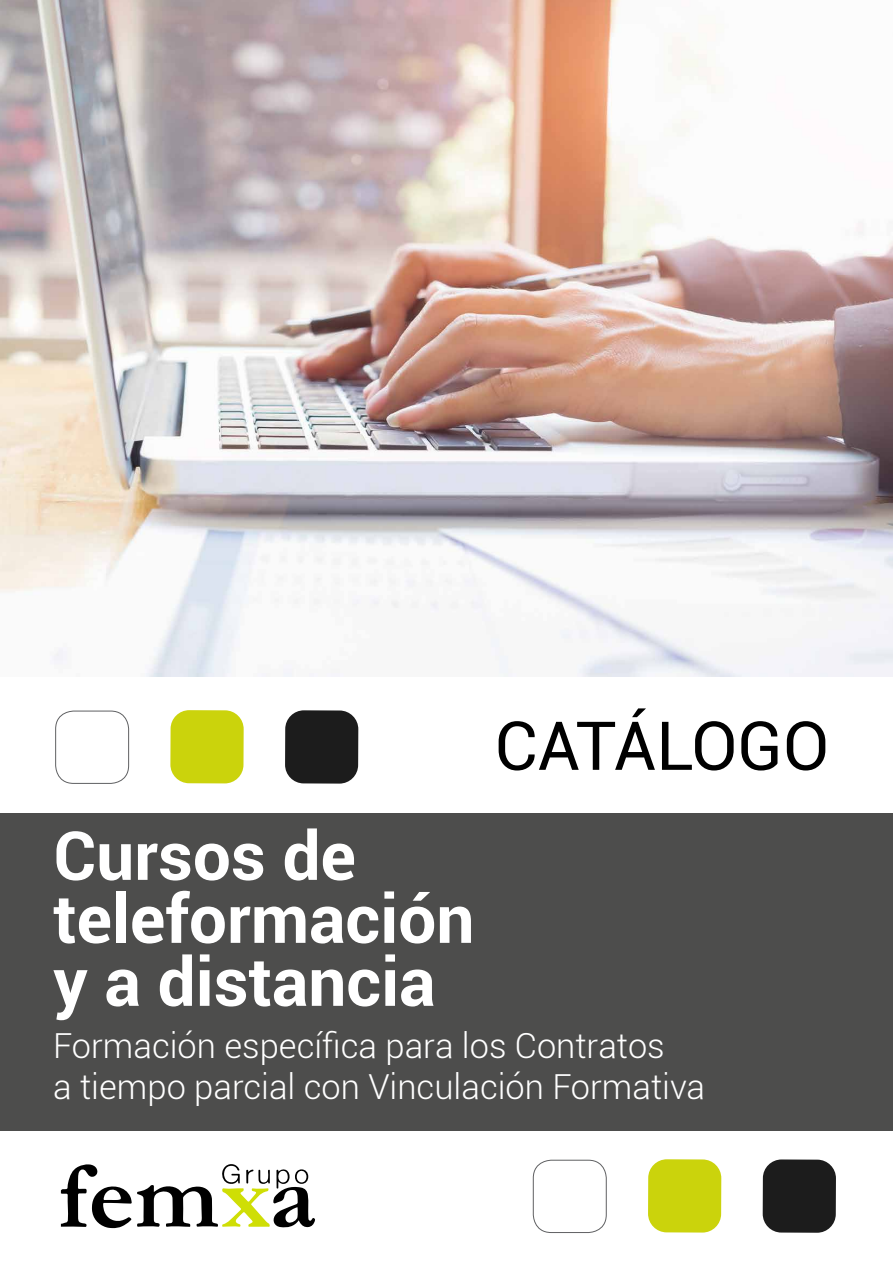
<style>
.page{position:relative;width:893px;height:1263px;background:#fff}
.page>*{position:absolute;margin:0;border:0;box-sizing:border-box;transform-origin:0 0}
.t1{font:700 67.5px/63px "Roboto";color:#fff}
.t2{font:67.5px "Roboto";color:#000}
.t3{font:300 34.5px/41.4px "Roboto";color:#fff}
</style>
<div class="page">
<img style="left:0;top:0;width:893px;height:677px">
<div style="left:0;top:813px;width:893px;height:318px;background:#4d4d4c"></div>
<div style="left:285px;top:710px;width:73px;height:74px;background:#1c1c1c;border-radius:19px"></div>
<div style="left:763px;top:1159px;width:73px;height:74px;background:#1c1c1c;border-radius:19px"></div>
<div style="left:55px;top:711px;width:74px;height:73px;border:1px solid #5f6062;border-radius:18px"></div>
<div style="left:533px;top:1160px;width:74px;height:73px;border:1px solid #5f6062;border-radius:18px"></div>
<div style="left:170px;top:710px;width:74px;height:73px;background:#cbd30c;border-radius:19px"></div>
<div style="left:648px;top:1159px;width:73px;height:73px;background:#cbd30c;border-radius:19px"></div>
<svg style="left:61px;top:1164px;width:254px;height:64px"></svg>
<h1 class="t1" style="left:53px;top:822px;width:423px">Cursos de teleformación y a distancia</h1>
<h1 class="t2" style="left:495px;top:698px;width:336px">CATÁLOGO</h1>
<p class="t3" style="left:53px;top:1024px;width:653px">Formación específica para los Contratos<br>a tiempo parcial con Vinculación Formativa</p>
</div>
